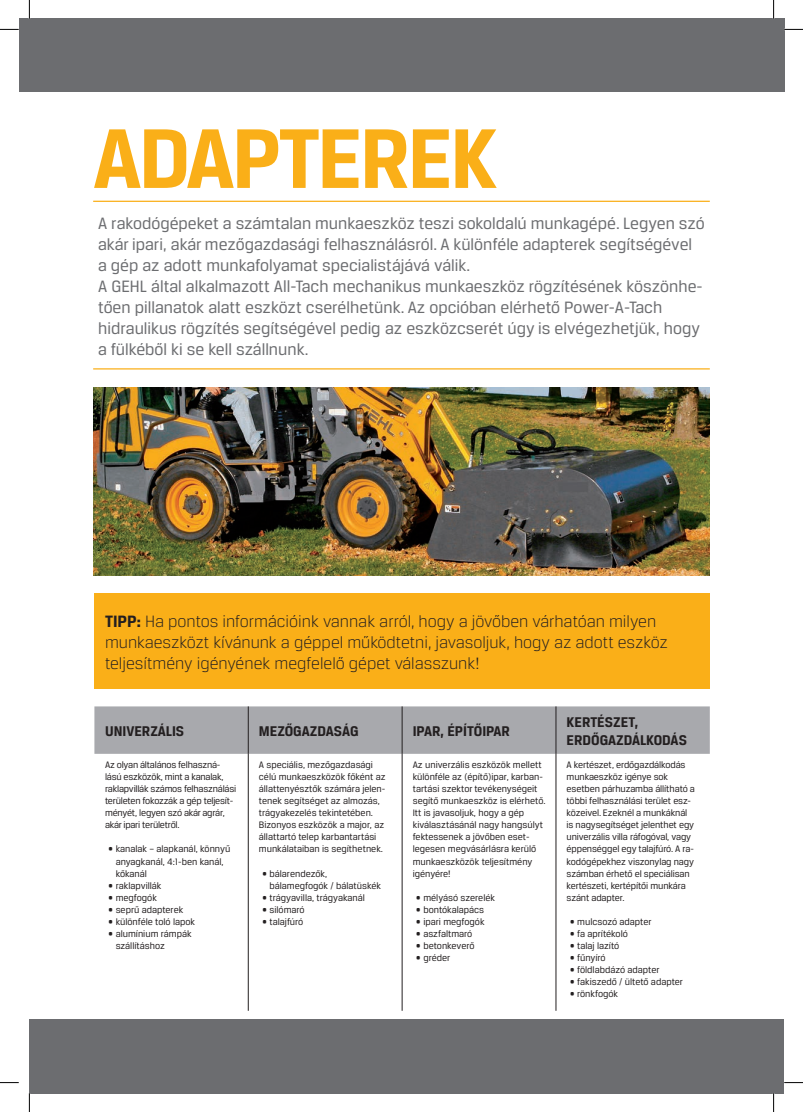
<style>
.page{position:relative;width:803px;height:1112px;background:#fff}
.page>*{position:absolute;margin:0;border:0;box-sizing:border-box;transform-origin:0 0}
.t1{font:700 90px "Breuer Text";letter-spacing:-.03em;color:#faaf18}
.t2{font:17.5px/21px "Breuer Text";color:#6c6d70}
.t3{font:300 17.5px/21px "Breuer Text";color:#231f20}
.t4{font:700 15px/18px "Breuer Text";color:#231f20}
.t5{font:10px/12px "Breuer Text";color:#231f20}
.t6{font:10px/12px "Breuer Text";letter-spacing:-.02em;color:#231f20}
.s1{font-weight:700}
</style>
<div class="page">
<div style="left:19px;top:19px;width:765px;height:73px;background:#6c6d70"></div>
<hr style="left:93px;top:201px;width:617px;height:1px;background:#faaf18">
<hr style="left:93px;top:368px;width:617px;height:1px;background:#faaf18">
<div style="left:94px;top:706px;width:616px;height:47px;background:#a8a9ad"></div>
<hr style="left:248px;top:706px;width:1px;height:47px;background:#231f20">
<hr style="left:402px;top:706px;width:1px;height:47px;background:#231f20">
<hr style="left:556px;top:706px;width:1px;height:47px;background:#231f20">
<hr style="left:248px;top:753px;width:1px;height:257px;background:#231f20">
<hr style="left:402px;top:753px;width:1px;height:257px;background:#231f20">
<hr style="left:556px;top:753px;width:1px;height:257px;background:#231f20">
<img style="left:93px;top:387px;width:617px;height:188px">
<div style="left:94px;top:593px;width:616px;height:95px;background:#faaf18"></div>
<div style="left:29px;top:1018px;width:755px;height:74px;background:#6c6d70"></div>
<svg style="left:0;top:29px;width:19px;height:1px"></svg>
<svg style="left:784px;top:29px;width:19px;height:1px"></svg>
<svg style="left:0;top:1082px;width:19px;height:1px"></svg>
<svg style="left:784px;top:1082px;width:19px;height:1px"></svg>
<svg style="left:29px;top:0;width:1px;height:19px"></svg>
<svg style="left:29px;top:1092px;width:1px;height:19px"></svg>
<svg style="left:773px;top:0;width:1px;height:19px"></svg>
<svg style="left:773px;top:1092px;width:1px;height:19px"></svg>
<h1 class="t1" style="left:93px;top:107px;width:405px">ADAPTEREK</h1>
<p class="t2" style="left:98px;top:212px;width:608px">A rakodógépeket a számtalan munkaeszköz teszi sokoldalú munkagépé. Legyen szó akár ipari, akár mezőgazdasági felhasználásról. A különféle adapterek segítségével a gép az adott munkafolyamat specialistájává válik.<br>A GEHL által alkalmazott All-Tach mechanikus munkaeszköz rögzítésének köszönhe&shy;tően pillanatok alatt eszközt cserélhetünk. Az opcióban elérhető Power-A-Tach hidraulikus rögzítés segítségével pedig az eszközcserét úgy is elvégezhetjük, hogy a fülkéből ki se kell szállnunk.</p>
<h2 class="t3" style="left:105px;top:610px;width:564px"><span class="s1">TIPP:</span> Ha pontos információink vannak arról, hogy a jövőben várhatóan milyen munkaeszközt kívánunk a géppel működtetni, javasoljuk, hogy az adott eszköz teljesítmény igényének megfelelő gépet válasszunk!</h2>
<h3 class="t4" style="left:105px;top:721px;width:81px">UNIVERZÁLIS</h3>
<h3 class="t4" style="left:259px;top:721px;width:101px">MEZŐGAZDASÁG</h3>
<h3 class="t4" style="left:413px;top:721px;width:99px">IPAR, ÉPÍTŐIPAR</h3>
<h3 class="t4" style="left:567px;top:712px;width:122px">KERTÉSZET,<br>ERDŐGAZDÁLKODÁS</h3>
<p class="t6" style="left:105px;top:758px;width:133px">Az olyan általános felhaszná&shy;lású eszközök, mint a kanalak, raklapvillák számos felhasználási területen fokozzák a gép teljesít&shy;ményét, legyen szó akár agrár, akár ipari területről.</p>
<p class="t5" style="left:116px;top:842px;width:116px;text-indent:-7px">• kanalak – alapkanál, könnyű anyagkanál, 4:1-ben kanál, kőkanál</p>
<p class="t5" style="left:109px;top:878px;width:54px">• raklapvillák</p>
<p class="t5" style="left:109px;top:890px;width:50px">• megfogók</p>
<p class="t5" style="left:109px;top:902px;width:76px">• seprű adapterek</p>
<p class="t5" style="left:109px;top:914px;width:88px">• különféle toló lapok</p>
<p class="t5" style="left:116px;top:926px;width:78px;text-indent:-7px">• alumínium rámpák szállításhoz</p>
<p class="t5" style="left:259px;top:758px;width:128px">A speciális, mezőgazdasági célú munkaeszközök főként az állattenyésztők számára jelen&shy;tenek segítséget az almozás, trágyakezelés tekintetében.<br>Bizonyos eszközök a major, az állattartó telep karbantartási munkálataiban is segíthetnek.</p>
<p class="t5" style="left:269px;top:866px;width:113px;text-indent:-7px">• bálarendezők, bálamegfogók / bálatüskék</p>
<p class="t5" style="left:262px;top:890px;width:104px">• trágyavilla, trágyakanál</p>
<p class="t5" style="left:262px;top:902px;width:44px">• silómaró</p>
<p class="t5" style="left:262px;top:914px;width:42px">• talajfúró</p>
<p class="t5" style="left:413px;top:758px;width:134px">Az univerzális eszközök mellett különféle az (építő)ipar, karban&shy;tartási szektor tevékenységeit segítő munkaeszköz is elérhető.<br>Itt is javasoljuk, hogy a gép kiválasztásánál nagy hangsúlyt fektessenek a jövőben eset&shy;legesen megvásárlásra kerülő munkaeszközök teljesítmény igényére!</p>
<p class="t5" style="left:416px;top:890px;width:80px">• mélyásó szerelék</p>
<p class="t5" style="left:416px;top:902px;width:69px">• bontókalapács</p>
<p class="t5" style="left:416px;top:914px;width:70px">• ipari megfogók</p>
<p class="t5" style="left:416px;top:926px;width:58px">• aszfaltmaró</p>
<p class="t5" style="left:416px;top:938px;width:60px">• betonkeverő</p>
<p class="t5" style="left:416px;top:950px;width:36px">• gréder</p>
<p class="t5" style="left:567px;top:758px;width:130px">A kertészet, erdőgazdálkodás munkaeszköz igénye sok esetben párhuzamba állítható a többi felhasználási terület esz&shy;közeivel. Ezeknél a munkáknál is nagysegítséget jelenthet egy univerzális villa ráfogóval, vagy éppenséggel egy talajfúró. A ra&shy;kodógépekhez viszonylag nagy számban érhető el speciálisan kertészeti, kertépítői munkára szánt adapter.</p>
<p class="t5" style="left:570px;top:914px;width:83px">• mulcsozó adapter</p>
<p class="t5" style="left:570px;top:926px;width:59px">• fa aprítékoló</p>
<p class="t5" style="left:570px;top:938px;width:51px">• talaj lazító</p>
<p class="t5" style="left:570px;top:950px;width:37px">• fűnyíró</p>
<p class="t5" style="left:570px;top:962px;width:91px">• földlabdázó adapter</p>
<p class="t5" style="left:570px;top:974px;width:114px">• fakiszedő / ültető adapter</p>
<p class="t5" style="left:570px;top:986px;width:50px">• rönkfogók</p>
</div>
